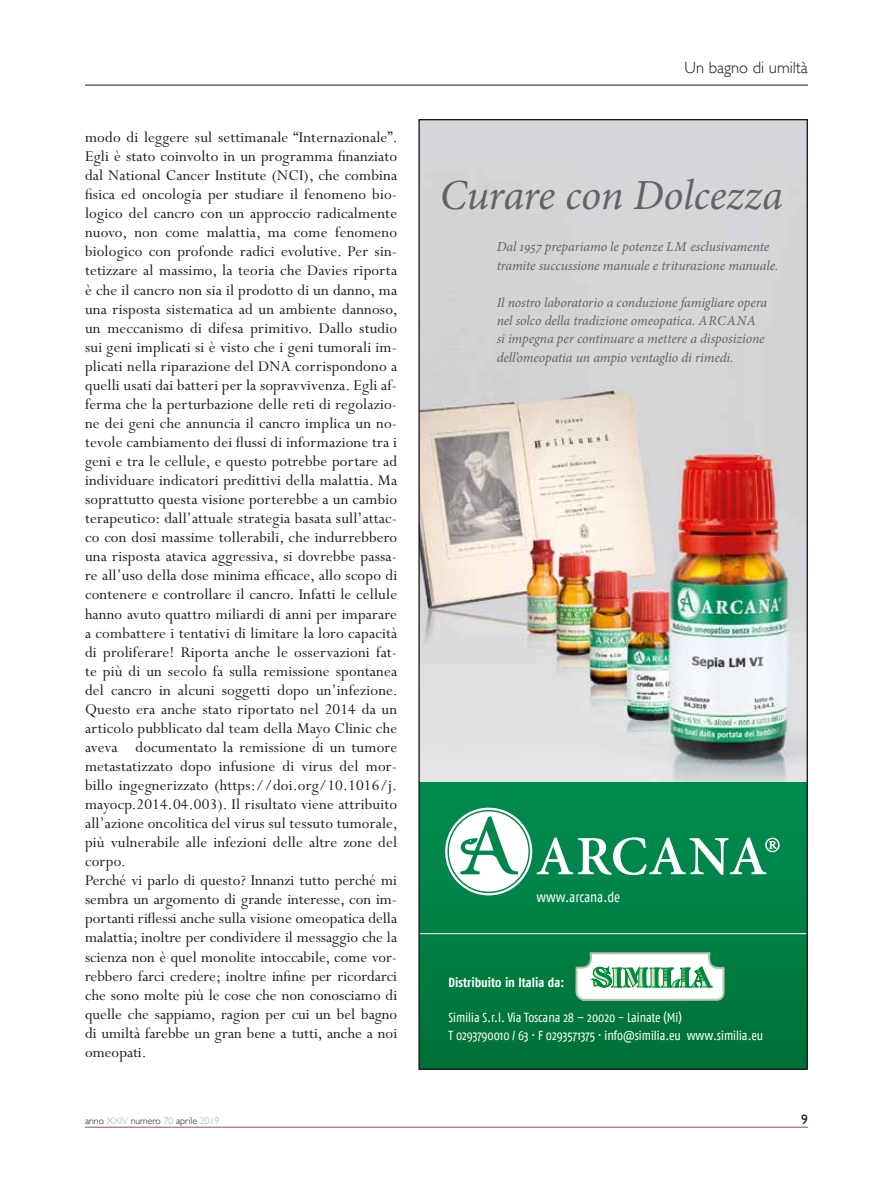
<style>
.page{position:relative;width:893px;height:1191px;background:#fff}
.page>*{position:absolute;margin:0;border:0;box-sizing:border-box;transform-origin:0 0}
.t1{font:italic 42.9px "Minion Pro";letter-spacing:-.01em;color:#636362}
.t2{font:16.8px/19px "Perpetua";letter-spacing:.01em;color:#1a1a18}
.t3{font:300 16.5px "Gill Sans";color:#1a1a18}
.t4{font:14.25px "Fago Co";letter-spacing:-.005em;color:#fff}
.t5{font:italic 13.8px/18.5px "Minion Pro";letter-spacing:-.005em;color:#636362}
.t6{font:13.5px "Gill Sans";color:#1a1a18}
.t7{font:13.05px/17.5px "Fago Co";letter-spacing:-.005em;color:#fff}
.t8{font:700 13.05px "Fago Co";letter-spacing:-.005em;color:#fff}
.t9{font:300 9.75px "Gill Sans";color:#1a1a18}
.s1{color:#94a9d1}
</style>
<div class="page">
<hr style="left:85px;top:1126px;width:723px;height:1px;background:#964f4c">
<hr style="left:85px;top:85px;width:723px;height:1px;background:#1a1a18">
<img style="left:420px;top:121px;width:386px;height:661px">
<div style="left:419px;top:782px;width:387px;height:287px;background:linear-gradient(to bottom,#008d51,#007238)"></div>
<svg style="left:445px;top:771px;width:335px;height:230px;background:#349b6c"></svg>
<hr style="left:419px;top:933px;width:387px;height:1px;background:#fff">
<p class="t2" style="left:85px;top:128px;width:314px">modo di leggere sul settimanale “Internazionale”.<br>Egli è stato coinvolto in un programma finanziato dal National Cancer Institute (NCI), che combina fisica ed oncologia per studiare il fenomeno bio&shy;logico del cancro con un approccio radicalmente nuovo, non come malattia, ma come fenomeno biologico con profonde radici evolutive. Per sin&shy;tetizzare al massimo, la teoria che Davies riporta è che il cancro non sia il prodotto di un danno, ma una risposta sistematica ad un ambiente dannoso, un meccanismo di difesa primitivo. Dallo studio sui geni implicati si è visto che i geni tumorali im&shy;plicati nella riparazione del DNA corrispondono a quelli usati dai batteri per la sopravvivenza. Egli af&shy;ferma che la perturbazione delle reti di regolazio&shy;ne dei geni che annuncia il cancro implica un no&shy;tevole cambiamento dei flussi di informazione tra i geni e tra le cellule, e questo potrebbe portare ad individuare indicatori predittivi della malattia. Ma soprattutto questa visione porterebbe a un cambio terapeutico: dall’attuale strategia basata sull’attac&shy;co con dosi massime tollerabili, che indurrebbero una risposta atavica aggressiva, si dovrebbe passa&shy;re all’uso della dose minima efficace, allo scopo di contenere e controllare il cancro. Infatti le cellule hanno avuto quattro miliardi di anni per imparare a combattere i tentativi di limitare la loro capacità di proliferare! Riporta anche le osservazioni fat&shy;te più di un secolo fa sulla remissione spontanea del cancro in alcuni soggetti dopo un’infezione.<br>Questo era anche stato riportato nel 2014 da un articolo pubblicato dal team della Mayo Clinic che aveva documentato la remissione di un tumore metastatizzato dopo infusione di virus del mor&shy;billo ingegnerizzato (https://doi.org/10.1016/j. mayocp.2014.04.003). Il risultato viene attribuito all’azione oncolitica del virus sul tessuto tumorale, più vulnerabile alle infezioni delle altre zone del corpo.<br>Perché vi parlo di questo? Innanzi tutto perché mi sembra un argomento di grande interesse, con im&shy;portanti riflessi anche sulla visione omeopatica della malattia; inoltre per condividere il messaggio che la scienza non è quel monolite intoccabile, come vor&shy;rebbero farci credere; inoltre infine per ricordarci che sono molte più le cose che non conosciamo di quelle che sappiamo, ragion per cui un bel bagno di umiltà farebbe un gran bene a tutti, anche a noi omeopati.</p>
<p class="t3" style="left:684px;top:58px;width:125px">Un bagno di umiltà</p>
<h1 class="t1" style="left:440px;top:166px;width:344px">Curare con Dolcezza</h1>
<p class="t5" style="left:497px;top:238px;width:283px">Dal 1957 prepariamo le potenze LM esclusivamente tramite succussione manuale e triturazione manuale.</p>
<p class="t5" style="left:497px;top:293px;width:272px">Il nostro laboratorio a conduzione famigliare opera nel solco della tradizione omeopatica. ARCANA si impegna per continuare a mettere a disposizione dell’omeopatia un ampio ventaglio di rimedi.</p>
<p class="t4" style="left:536px;top:889px;width:85px">www.arcana.de</p>
<p class="t8" style="left:449px;top:975px;width:117px">Distribuito in Italia da:</p>
<p class="t7" style="left:449px;top:1009px;width:316px">Similia S.r.l. Via Toscana 28 – 20020 - Lainate (Mi)<br>T 0293790010 / 63 · F 0293571375 · info@similia.eu www.similia.eu</p>
<p class="t9" style="left:85px;top:1115px;width:136px">anno <span class="s1">XXIV</span> numero <span class="s1">70</span> aprile <span class="s1">2019</span></p>
<p class="t6" style="left:801px;top:1111px;width:8px">9</p>
</div>
